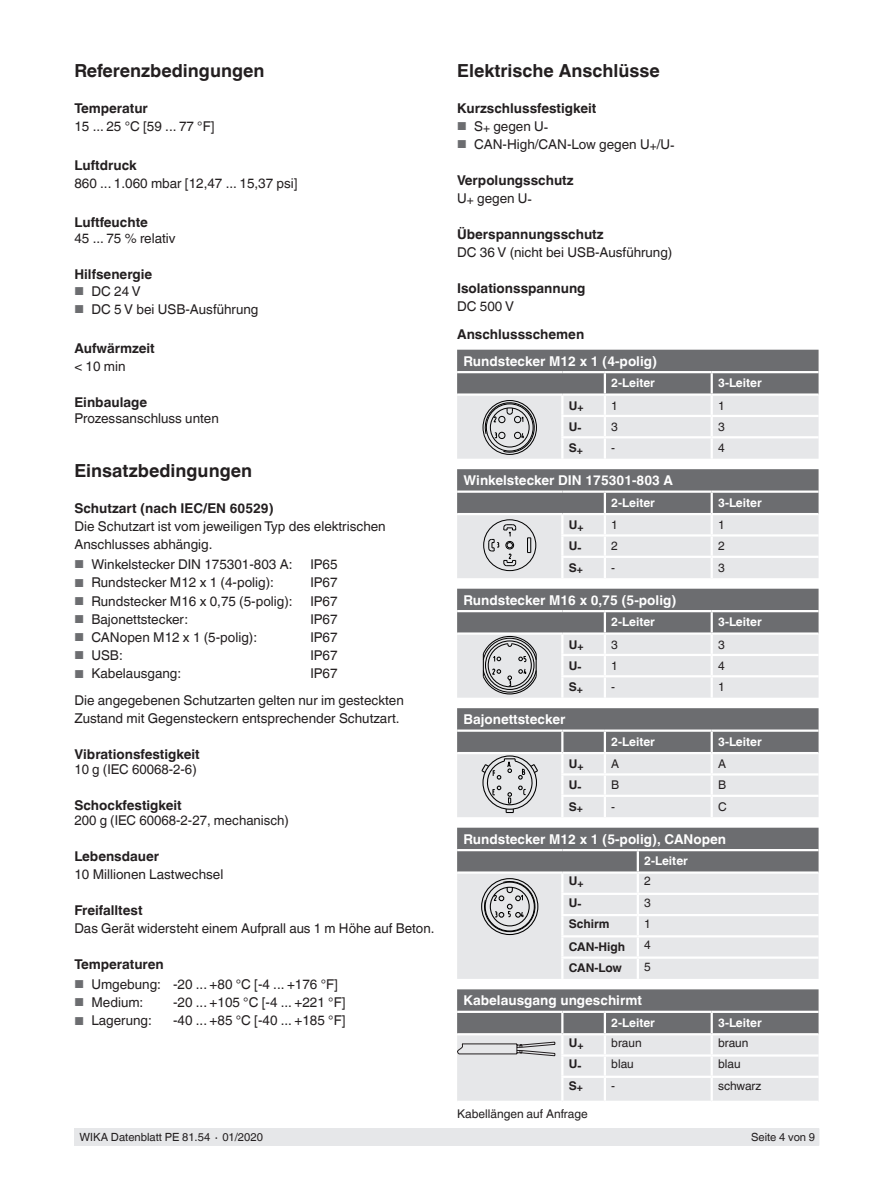
<style>
.page{position:relative;width:893px;height:1188px;background:#fff}
.page>*{position:absolute;margin:0;border:0;box-sizing:border-box;transform-origin:0 0}
.t1{font:700 18px "Helvetica World";color:#231f20}
.t2{font:13.5px/18px "Helvetica World";color:#231f20}
.t3{font:700 13.5px/18px "Helvetica World";color:#231f20}
.t4{font:700 13.5px "Helvetica World";color:#fff}
.t5{font:700 12px "Helvetica World";color:#fff}
.t6{font:12px "Helvetica World";color:#231f20}
.t7{font:700 12px "Helvetica World";color:#231f20}
.t8{font:11.25px "Helvetica World";color:#231f20}
.s1{font-size:11.55px;color:#6c6d70}
.s2{font-weight:400}
</style>
<div class="page">
<div style="left:75px;top:1128px;width:744px;height:17px;background:#e6e7e9"></div>
<svg style="left:457px;top:350px;width:362px;height:109px;background:#b6b7b9"></svg>
<svg style="left:457px;top:469px;width:362px;height:109px;background:#b7b8bb"></svg>
<svg style="left:457px;top:589px;width:362px;height:109px;background:#b6b7b9"></svg>
<svg style="left:457px;top:708px;width:362px;height:109px;background:#b7b7ba"></svg>
<svg style="left:457px;top:828px;width:362px;height:151px;background:#c4c4c7"></svg>
<svg style="left:457px;top:989px;width:362px;height:112px;background:#bababd"></svg>
<h1 class="t1" style="left:74px;top:60px;width:192px">Referenzbedingungen</h1>
<p class="t3" style="left:74px;top:99px;width:75px">Temperatur</p>
<p class="t2" style="left:74px;top:117px;width:142px">15 ... 25 °C [59 ... 77 °F]</p>
<p class="t3" style="left:74px;top:156px;width:64px">Luftdruck</p>
<p class="t2" style="left:74px;top:174px;width:225px">860 ... 1.060 mbar [12,47 ... 15,37 psi]</p>
<p class="t3" style="left:74px;top:213px;width:75px">Luftfeuchte</p>
<p class="t2" style="left:74px;top:230px;width:103px">45 ... 75 % relativ</p>
<p class="t3" style="left:74px;top:266px;width:79px">Hilfsenergie</p>
<p class="t2" style="left:74px;top:282px;width:68px"><span class="s1">■</span> DC 24 V</p>
<p class="t2" style="left:74px;top:300px;width:186px"><span class="s1">■</span> DC 5 V bei USB-Ausführung</p>
<p class="t3" style="left:74px;top:339px;width:82px">Aufwärmzeit</p>
<p class="t2" style="left:74px;top:357px;width:53px">&lt; 10 min</p>
<p class="t3" style="left:74px;top:393px;width:74px">Einbaulage</p>
<p class="t2" style="left:74px;top:410px;width:146px">Prozessanschluss unten</p>
<h1 class="t1" style="left:74px;top:460px;width:179px">Einsatzbedingungen</h1>
<p class="t3" style="left:74px;top:500px;width:201px">Schutzart (nach IEC/EN 60529)</p>
<p class="t2" style="left:74px;top:518px;width:313px">Die Schutzart ist vom jeweiligen Typ des elektrischen<br>Anschlusses abhängig.</p>
<p class="t2" style="left:74px;top:555px;width:220px"><span class="s1">■</span> Winkelstecker DIN 175301-803 A:</p>
<p class="t2" style="left:310px;top:555px;width:29px">IP65</p>
<p class="t2" style="left:74px;top:574px;width:201px"><span class="s1">■</span> Rundstecker M12 x 1 (4-polig):</p>
<p class="t2" style="left:310px;top:574px;width:29px">IP67</p>
<p class="t2" style="left:74px;top:592px;width:220px"><span class="s1">■</span> Rundstecker M16 x 0,75 (5-polig):</p>
<p class="t2" style="left:310px;top:592px;width:29px">IP67</p>
<p class="t2" style="left:74px;top:610px;width:115px"><span class="s1">■</span> Bajonettstecker:</p>
<p class="t2" style="left:310px;top:610px;width:29px">IP67</p>
<p class="t2" style="left:74px;top:628px;width:184px"><span class="s1">■</span> CANopen M12 x 1 (5-polig):</p>
<p class="t2" style="left:310px;top:628px;width:29px">IP67</p>
<p class="t2" style="left:74px;top:646px;width:50px"><span class="s1">■</span> USB:</p>
<p class="t2" style="left:310px;top:646px;width:29px">IP67</p>
<p class="t2" style="left:74px;top:665px;width:108px"><span class="s1">■</span> Kabelausgang:</p>
<p class="t2" style="left:74px;top:660px;width:331px;line-height:26.7px;text-indent:236px">IP67<br>Die angegebenen Schutzarten gelten nur im gesteckten</p>
<p class="t2" style="left:74px;top:709px;width:327px">Zustand mit Gegensteckern entsprechender Schutzart.</p>
<p class="t3" style="left:74px;top:745px;width:127px">Vibrationsfestigkeit</p>
<p class="t2" style="left:74px;top:760px;width:124px">10 g (IEC 60068-2-6)</p>
<p class="t3" style="left:74px;top:796px;width:109px">Schockfestigkeit</p>
<p class="t2" style="left:74px;top:811px;width:216px">200 g (IEC 60068-2-27, mechanisch)</p>
<p class="t3" style="left:74px;top:847px;width:86px">Lebensdauer</p>
<p class="t2" style="left:74px;top:865px;width:150px">10 Millionen Lastwechsel</p>
<p class="t3" style="left:74px;top:901px;width:70px">Freifalltest</p>
<p class="t2" style="left:74px;top:919px;width:362px">Das Gerät widersteht einem Aufprall aus 1 m Höhe auf Beton.</p>
<p class="t3" style="left:74px;top:955px;width:91px">Temperaturen</p>
<p class="t2" style="left:74px;top:975px;width:265px"><span class="s1">■</span> Umgebung: -20 ... +80 °C [-4 ... +176 °F]</p>
<p class="t2" style="left:74px;top:994px;width:70px"><span class="s1">■</span> Medium:</p>
<p class="t2" style="left:173px;top:994px;width:174px">-20 ... +105 °C [-4 ... +221 °F]</p>
<p class="t2" style="left:74px;top:1012px;width:79px"><span class="s1">■</span> Lagerung:</p>
<p class="t2" style="left:173px;top:1012px;width:174px">-40 ... +85 °C [-40 ... +185 °F]</p>
<h1 class="t1" style="left:457px;top:60px;width:204px">Elektrische Anschlüsse</h1>
<p class="t3" style="left:457px;top:99px;width:141px">Kurzschlussfestigkeit</p>
<p class="t2" style="left:457px;top:117px;width:93px"><span class="s1">■</span> S<sub>+</sub> gegen U-</p>
<p class="t2" style="left:457px;top:135px;width:219px"><span class="s1">■</span> CAN-High/CAN-Low gegen U<sub>+</sub>/U-</p>
<p class="t3" style="left:457px;top:171px;width:118px">Verpolungsschutz<br><span class="s2">U</span><sub>+</sub> <span class="s2">gegen U-</span></p>
<p class="t3" style="left:457px;top:225px;width:148px">Überspannungsschutz</p>
<p class="t2" style="left:457px;top:243px;width:217px">DC 36 V (nicht bei USB-Ausführung)</p>
<p class="t3" style="left:457px;top:279px;width:130px">Isolationsspannung</p>
<p class="t2" style="left:457px;top:297px;width:58px">DC 500 V</p>
<p class="t3" style="left:457px;top:326px;width:129px">Anschlussschemen</p>
<p class="t4" style="left:463px;top:353px;width:195px">Rundstecker M12 x 1 (4-polig)</p>
<p class="t5" style="left:611px;top:376px;width:45px">2-Leiter</p>
<p class="t5" style="left:718px;top:376px;width:45px">3-Leiter</p>
<p class="t7" style="left:569px;top:398px;width:16px">U<sub>+</sub></p>
<p class="t6" style="left:611px;top:398px;width:8px">1</p>
<p class="t6" style="left:718px;top:398px;width:8px">1</p>
<p class="t7" style="left:569px;top:421px;width:14px">U-</p>
<p class="t6" style="left:611px;top:420px;width:8px">3</p>
<p class="t6" style="left:718px;top:420px;width:8px">3</p>
<p class="t7" style="left:569px;top:441px;width:16px">S<sub>+</sub></p>
<p class="t6" style="left:611px;top:441px;width:5px">-</p>
<p class="t6" style="left:718px;top:441px;width:8px">4</p>
<p class="t4" style="left:463px;top:473px;width:211px">Winkelstecker DIN 175301-803 A</p>
<p class="t5" style="left:611px;top:495px;width:45px">2-Leiter</p>
<p class="t5" style="left:718px;top:495px;width:45px">3-Leiter</p>
<p class="t7" style="left:569px;top:518px;width:16px">U<sub>+</sub></p>
<p class="t6" style="left:611px;top:518px;width:8px">1</p>
<p class="t6" style="left:718px;top:518px;width:8px">1</p>
<p class="t7" style="left:569px;top:540px;width:14px">U-</p>
<p class="t6" style="left:611px;top:539px;width:8px">2</p>
<p class="t6" style="left:718px;top:539px;width:8px">2</p>
<p class="t7" style="left:569px;top:561px;width:16px">S<sub>+</sub></p>
<p class="t6" style="left:611px;top:561px;width:5px">-</p>
<p class="t6" style="left:718px;top:561px;width:8px">3</p>
<p class="t4" style="left:463px;top:592px;width:214px">Rundstecker M16 x 0,75 (5-polig)</p>
<p class="t5" style="left:611px;top:615px;width:45px">2-Leiter</p>
<p class="t5" style="left:718px;top:615px;width:45px">3-Leiter</p>
<p class="t7" style="left:569px;top:637px;width:16px">U<sub>+</sub></p>
<p class="t6" style="left:611px;top:637px;width:8px">3</p>
<p class="t6" style="left:718px;top:637px;width:8px">3</p>
<p class="t7" style="left:569px;top:660px;width:14px">U-</p>
<p class="t6" style="left:611px;top:659px;width:8px">1</p>
<p class="t6" style="left:718px;top:659px;width:8px">4</p>
<p class="t7" style="left:569px;top:680px;width:16px">S<sub>+</sub></p>
<p class="t6" style="left:611px;top:680px;width:5px">-</p>
<p class="t6" style="left:718px;top:680px;width:8px">1</p>
<p class="t4" style="left:463px;top:712px;width:103px">Bajonettstecker</p>
<p class="t5" style="left:611px;top:734px;width:45px">2-Leiter</p>
<p class="t5" style="left:718px;top:734px;width:45px">3-Leiter</p>
<p class="t7" style="left:569px;top:757px;width:16px">U<sub>+</sub></p>
<p class="t6" style="left:611px;top:757px;width:10px">A</p>
<p class="t6" style="left:718px;top:757px;width:10px">A</p>
<p class="t7" style="left:569px;top:779px;width:14px">U-</p>
<p class="t6" style="left:611px;top:778px;width:10px">B</p>
<p class="t6" style="left:718px;top:778px;width:10px">B</p>
<p class="t7" style="left:569px;top:800px;width:16px">S<sub>+</sub></p>
<p class="t6" style="left:611px;top:800px;width:5px">-</p>
<p class="t6" style="left:718px;top:800px;width:10px">C</p>
<p class="t4" style="left:463px;top:831px;width:264px">Rundstecker M12 x 1 (5-polig), CANopen</p>
<p class="t5" style="left:644px;top:854px;width:45px">2-Leiter</p>
<p class="t7" style="left:569px;top:874px;width:16px">U<sub>+</sub></p>
<p class="t6" style="left:644px;top:874px;width:8px">2</p>
<p class="t7" style="left:569px;top:896px;width:14px">U-</p>
<p class="t6" style="left:644px;top:896px;width:8px">3</p>
<p class="t7" style="left:569px;top:917px;width:42px">Schirm</p>
<p class="t6" style="left:644px;top:917px;width:8px">1</p>
<p class="t7" style="left:569px;top:940px;width:58px">CAN-High</p>
<p class="t6" style="left:644px;top:938px;width:8px">4</p>
<p class="t7" style="left:569px;top:961px;width:55px">CAN-Low</p>
<p class="t6" style="left:644px;top:959px;width:8px">5</p>
<p class="t4" style="left:463px;top:993px;width:180px">Kabelausgang ungeschirmt</p>
<p class="t5" style="left:611px;top:1016px;width:45px">2-Leiter</p>
<p class="t5" style="left:718px;top:1016px;width:45px">3-Leiter</p>
<p class="t7" style="left:569px;top:1036px;width:16px">U<sub>+</sub></p>
<p class="t6" style="left:611px;top:1036px;width:32px">braun</p>
<p class="t6" style="left:718px;top:1036px;width:32px">braun</p>
<p class="t7" style="left:569px;top:1058px;width:14px">U-</p>
<p class="t6" style="left:611px;top:1057px;width:24px">blau</p>
<p class="t6" style="left:718px;top:1057px;width:24px">blau</p>
<p class="t7" style="left:569px;top:1079px;width:16px">S<sub>+</sub></p>
<p class="t6" style="left:611px;top:1079px;width:5px">-</p>
<p class="t6" style="left:718px;top:1079px;width:45px">schwarz</p>
<p class="t6" style="left:457px;top:1107px;width:132px">Kabellängen auf Anfrage</p>
<p class="t8" style="left:80px;top:1131px;width:185px">WIKA Datenblatt PE 81.54 ∙ 01/2020</p>
<p class="t8" style="left:751px;top:1131px;width:66px">Seite 4 von 9</p>
</div>
